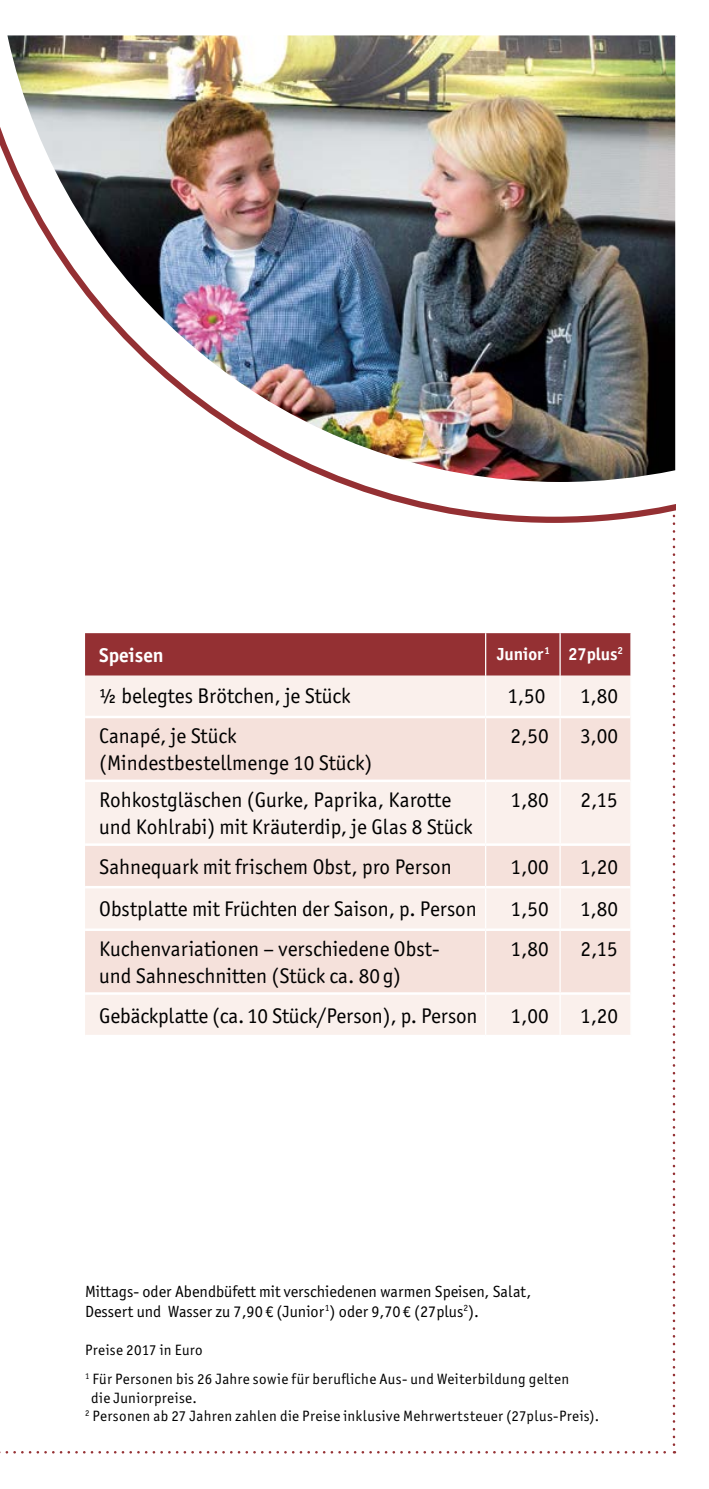
<style>
.page{position:relative;width:709px;height:1489px;background:#fff}
.page>*{position:absolute;margin:0;border:0;box-sizing:border-box;transform-origin:0 0}
.t1{font:21.25px/27.5px "Officina Sans ITC Pro";color:#000}
.t2{font:700 20px "Officina Sans ITC Pro";color:#fff}
.t3{font:700 17.5px "Officina Sans ITC Pro";color:#fff}
.t4{font:16.25px/20px "Officina Sans ITC Pro";color:#000}
.t5{font:15px/28.8px "Officina Sans ITC Pro";letter-spacing:.025em;color:#000}
</style>
<div class="page">
<svg style="left:0;top:1451px;width:675px;height:2px"></svg>
<svg style="left:672px;top:523px;width:3px;height:921px"></svg>
<svg style="left:0;top:127px;width:675px;height:396px"></svg>
<img style="left:7px;top:35px;width:668px;height:447px">
<div style="left:85px;top:633px;width:545px;height:42px;background:#943033"></div>
<div style="left:85px;top:675px;width:545px;height:359px;background:#faf0ec"></div>
<svg style="left:85px;top:718px;width:545px;height:274px;background:#f7e7e1"></svg>
<hr style="left:485px;top:633px;width:1px;height:42px;background:#fff">
<hr style="left:559px;top:633px;width:1px;height:42px;background:#fff">
<hr style="left:485px;top:675px;width:1px;height:40px;background:#fff">
<hr style="left:559px;top:675px;width:1px;height:40px;background:#fff">
<hr style="left:485px;top:718px;width:1px;height:61px;background:#fff">
<hr style="left:559px;top:718px;width:1px;height:61px;background:#fff">
<hr style="left:485px;top:782px;width:1px;height:61px;background:#fff">
<hr style="left:559px;top:782px;width:1px;height:61px;background:#fff">
<hr style="left:485px;top:845px;width:1px;height:40px;background:#fff">
<hr style="left:559px;top:845px;width:1px;height:40px;background:#fff">
<hr style="left:485px;top:888px;width:1px;height:40px;background:#fff">
<hr style="left:559px;top:888px;width:1px;height:40px;background:#fff">
<hr style="left:485px;top:930px;width:1px;height:62px;background:#fff">
<hr style="left:559px;top:930px;width:1px;height:62px;background:#fff">
<hr style="left:485px;top:994px;width:1px;height:40px;background:#fff">
<hr style="left:559px;top:994px;width:1px;height:40px;background:#fff">
<hr style="left:85px;top:715px;width:400px;height:3px;background:#fff">
<hr style="left:485px;top:715px;width:75px;height:3px;background:#fff">
<hr style="left:560px;top:715px;width:70px;height:3px;background:#fff">
<hr style="left:85px;top:779px;width:400px;height:3px;background:#fff">
<hr style="left:485px;top:779px;width:75px;height:3px;background:#fff">
<hr style="left:560px;top:779px;width:70px;height:3px;background:#fff">
<hr style="left:85px;top:843px;width:400px;height:2px;background:#fff">
<hr style="left:485px;top:843px;width:75px;height:2px;background:#fff">
<hr style="left:560px;top:843px;width:70px;height:2px;background:#fff">
<hr style="left:85px;top:885px;width:400px;height:3px;background:#fff">
<hr style="left:485px;top:885px;width:75px;height:3px;background:#fff">
<hr style="left:560px;top:885px;width:70px;height:3px;background:#fff">
<hr style="left:85px;top:928px;width:400px;height:2px;background:#fff">
<hr style="left:485px;top:928px;width:75px;height:2px;background:#fff">
<hr style="left:560px;top:928px;width:70px;height:2px;background:#fff">
<hr style="left:85px;top:992px;width:400px;height:2px;background:#fff">
<hr style="left:485px;top:992px;width:75px;height:2px;background:#fff">
<hr style="left:560px;top:992px;width:70px;height:2px;background:#fff">
<p class="t2" style="left:99px;top:642px;width:66px">Speisen</p>
<p class="t3" style="left:497px;top:643px;width:128px">Junior<sup>1</sup> 27plus<sup>2</sup></p>
<p class="t1" style="left:99px;top:682px;width:253px">½ belegtes Brötchen, je Stück</p>
<p class="t1" style="left:507px;top:682px;width:40px">1,50</p>
<p class="t1" style="left:580px;top:682px;width:40px">1,80</p>
<p class="t1" style="left:99px;top:721px;width:275px">Canapé, je Stück (Mindestbestellmenge 10 Stück)</p>
<p class="t1" style="left:510px;top:722px;width:40px">2,50</p>
<p class="t1" style="left:580px;top:722px;width:40px">3,00</p>
<p class="t1" style="left:99px;top:785px;width:375px">Rohkostgläschen (Gurke, Paprika, Karotte und Kohlrabi) mit Kräuterdip, je Glas 8 Stück</p>
<p class="t1" style="left:510px;top:785px;width:40px">1,80</p>
<p class="t1" style="left:580px;top:785px;width:39px">2,15</p>
<p class="t1" style="left:99px;top:852px;width:354px">Sahnequark mit frischem Obst, pro Person</p>
<p class="t1" style="left:510px;top:852px;width:40px">1,00</p>
<p class="t1" style="left:580px;top:852px;width:40px">1,20</p>
<p class="t1" style="left:99px;top:895px;width:379px">Obstplatte mit Früchten der Saison, p. Person</p>
<p class="t1" style="left:510px;top:895px;width:40px">1,50</p>
<p class="t1" style="left:580px;top:895px;width:40px">1,80</p>
<p class="t1" style="left:99px;top:934px;width:342px">Kuchenvariationen – verschiedene Obst&shy;und Sahneschnitten (Stück ca. 80g)</p>
<p class="t1" style="left:510px;top:934px;width:40px">1,80</p>
<p class="t1" style="left:580px;top:934px;width:39px">2,15</p>
<p class="t1" style="left:99px;top:1001px;width:380px">Gebäckplatte (ca. 10 Stück/Person), p. Person</p>
<p class="t1" style="left:510px;top:1001px;width:40px">1,00</p>
<p class="t1" style="left:580px;top:1001px;width:40px">1,20</p>
<p class="t4" style="left:85px;top:1280px;width:448px">Mittags- oder Abendbüfett mit verschiedenen warmen Speisen, Salat,<br>Dessert und Wasser zu 7,90 € (Junior<sup>1</sup>) oder 9,70 € (27plus<sup>2</sup>).</p>
<p class="t5" style="left:85px;top:1335px;width:485px">Preise 2017 in Euro<br><sup>1</sup> Für Personen bis 26 Jahre sowie für berufliche Aus- und Weiterbildung gelten</p>
<p class="t5" style="left:85px;top:1387px;width:515px;line-height:18.8px;text-indent:6px">die Juniorpreise.<br><sup>2</sup> Personen ab 27 Jahren zahlen die Preise inklusive Mehrwertsteuer (27plus-Preis).</p>
</div>
